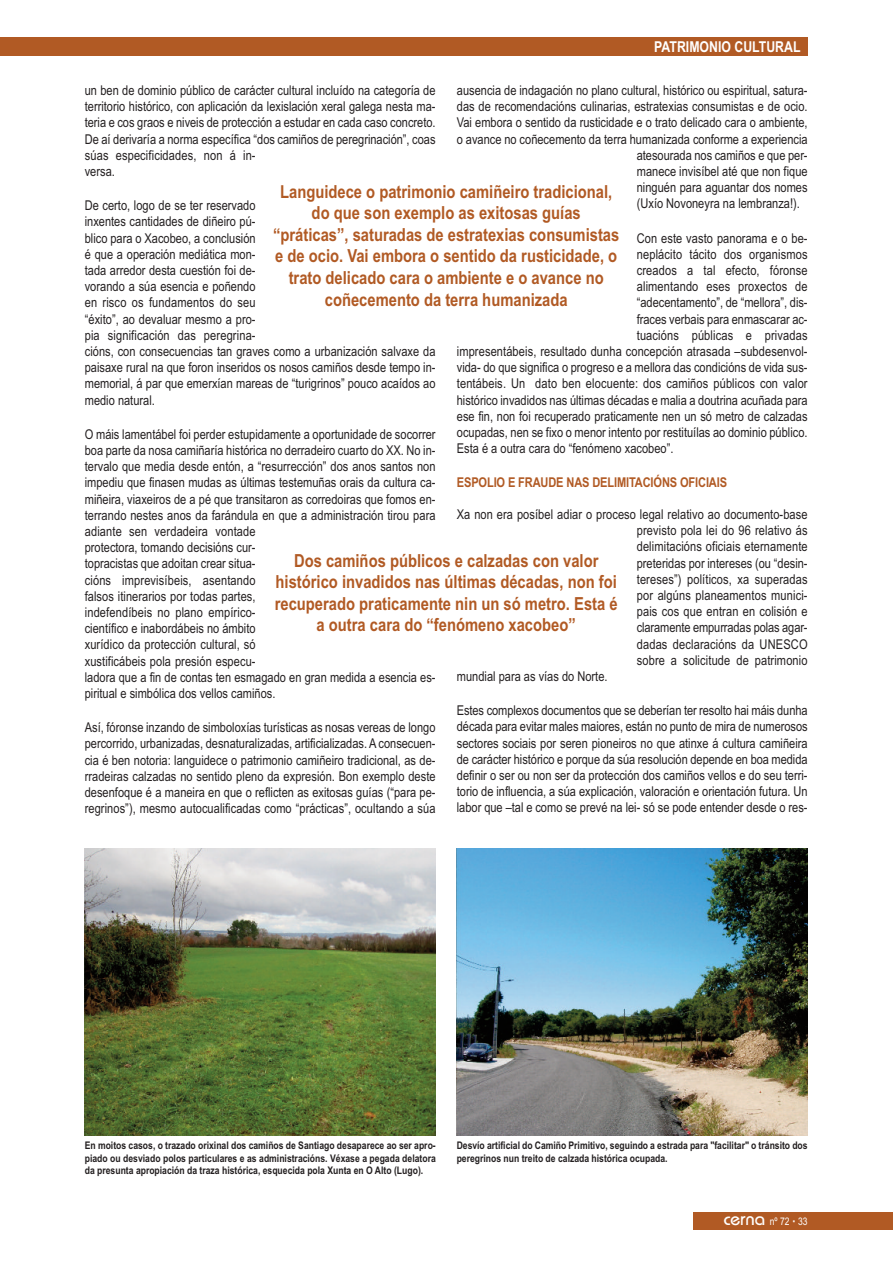
<style>
.page{position:relative;width:893px;height:1263px;background:#fff}
.page>*{position:absolute;margin:0;border:0;box-sizing:border-box;transform-origin:0 0}
.t1{font:700 18px/21.6px "Arial Narrow";color:#b15a24;text-align:center}
.t2{font:700 15px "Arial Narrow";color:#fff}
.t3{font:13.5px/16.2px "Arial Narrow";color:#231f20}
.t4{font:700 13.5px "Arial Narrow";letter-spacing:-.01em;color:#b15a24}
.t5{font:700 10.5px/12.6px "Arial Narrow";color:#231f20}
.t6{font:10.5px "Arial Narrow";color:#fff}
.s1{font-family:"Bauhaus";font-size:18px}
.s2{font-weight:700;font-size:13.5px}
</style>
<div class="page">
<div style="left:693px;top:1212px;width:200px;height:17px;background:#b15a24"></div>
<div style="left:0;top:37px;width:808px;height:18px;background:#b15a24"></div>
<img style="left:457px;top:848px;width:351px;height:288px">
<img style="left:85px;top:848px;width:351px;height:288px">
<p class="t2" style="left:654px;top:38px;width:148px">PATRIMONIO CULTURAL</p>
<p class="t3" style="left:85px;top:82px;width:352px">un ben de dominio público de carácter cultural incluído na categoría de territorio histórico, con aplicación da lexislación xeral galega nesta ma&shy;teria e cos graos e niveis de protección a estudar en cada caso concreto.<br>De aí derivaría a norma específica “dos camiños de peregrinación”, coas súas especificidades, non á in-<br>versa.</p>
<p class="t3" style="left:85px;top:197px;width:352px">De certo, logo de se ter reservado<br>inxentes cantidades de diñeiro pú-<br>blico para o Xacobeo, a conclusión<br>é que a operación mediática mon-<br>tada arredor desta cuestión foi de-<br>vorando a súa esencia e poñendo<br>en risco os fundamentos do seu<br>“éxito”, ao devaluar mesmo a pro-<br>pia significación das peregrina-<br>cións, con consecuencias tan graves como a urbanización salvaxe da paisaxe rural na que foron inseridos os nosos camiños desde tempo in&shy;memorial, á par que emerxían mareas de “turigrinos” pouco acaídos ao medio natural.</p>
<p class="t3" style="left:85px;top:426px;width:352px">O máis lamentábel foi perder estupidamente a oportunidade de socorrer boa parte da nosa camiñaría histórica no derradeiro cuarto do XX. No in&shy;tervalo que media desde entón, a “resurrección” dos anos santos non impediu que finasen mudas as últimas testemuñas orais da cultura ca&shy;miñeira, viaxeiros de a pé que transitaron as corredoiras que fomos en&shy;terrando nestes anos da farándula en que a administración tirou para adiante sen verdadeira vontade<br>protectora, tomando decisións cur-<br>topracistas que adoitan crear situa-<br>cións imprevisíbeis, asentando<br>falsos itinerarios por todas partes,<br>indefendíbeis no plano empírico-<br>científico e inabordábeis no ámbito<br>xurídico da protección cultural, só<br>xustificábeis pola presión especu-<br>ladora que a fin de contas ten esmagado en gran medida a esencia es&shy;piritual e simbólica dos vellos camiños.</p>
<p class="t3" style="left:85px;top:719px;width:352px;text-align:justify">Así, fóronse inzando de simboloxías turísticas as nosas vereas de longo percorrido, urbanizadas, desnaturalizadas, artificializadas. A consecuen&shy;cia é ben notoria: languidece o patrimonio camiñeiro tradicional, as de&shy;rradeiras calzadas no sentido pleno da expresión. Bon exemplo deste desenfoque é a maneira en que o reflicten as exitosas guías (“para pe&shy;regrinos”), mesmo autocualificadas como “prácticas”, ocultando a súa</p>
<p class="t3" style="left:457px;top:82px;width:352px">ausencia de indagación no plano cultural, histórico ou espiritual, satura-</p>
<p class="t3" style="left:457px;top:98px;width:352px">das de recomendacións culinarias, estratexias consumistas e de ocio.</p>
<p class="t3" style="left:457px;top:115px;width:352px">Vai embora o sentido da rusticidade e o trato delicado cara o ambiente,</p>
<p class="t3" style="left:457px;top:131px;width:352px">o avance no coñecemento da terra humanizada conforme a experiencia</p>
<p class="t3" style="left:637px;top:147px;width:172px">atesourada nos camiños e que per-</p>
<p class="t3" style="left:637px;top:163px;width:172px">manece invisíbel até que non fique</p>
<p class="t3" style="left:637px;top:179px;width:172px">ninguén para aguantar dos nomes</p>
<p class="t3" style="left:637px;top:196px;width:165px">(Uxío Novoneyra na lembranza!).</p>
<p class="t3" style="left:637px;top:230px;width:172px">Con este vasto panorama e o be-</p>
<p class="t3" style="left:637px;top:246px;width:172px">neplácito tácito dos organismos</p>
<p class="t3" style="left:637px;top:262px;width:172px">creados a tal efecto, fóronse</p>
<p class="t3" style="left:637px;top:278px;width:172px">alimentando eses proxectos de</p>
<p class="t3" style="left:637px;top:295px;width:172px">“adecentamento”, de “mellora”, dis-</p>
<p class="t3" style="left:637px;top:311px;width:172px">fraces verbais para enmascarar ac-</p>
<p class="t3" style="left:637px;top:327px;width:172px">tuacións públicas e privadas</p>
<p class="t3" style="left:457px;top:343px;width:352px">impresentábeis, resultado dunha concepción atrasada –subdesenvol-</p>
<p class="t3" style="left:457px;top:359px;width:352px">vida- do que significa o progreso e a mellora das condicións de vida sus-</p>
<p class="t3" style="left:457px;top:376px;width:352px">tentábeis. Un dato ben elocuente: dos camiños públicos con valor</p>
<p class="t3" style="left:457px;top:392px;width:352px">histórico invadidos nas últimas décadas e malia a doutrina acuñada para</p>
<p class="t3" style="left:457px;top:408px;width:352px">ese fin, non foi recuperado praticamente nen un só metro de calzadas</p>
<p class="t3" style="left:457px;top:424px;width:352px">ocupadas, nen se fixo o menor intento por restituílas ao dominio público.</p>
<p class="t3" style="left:457px;top:440px;width:218px">Esta é a outra cara do “fenómeno xacobeo”.</p>
<p class="t4" style="left:457px;top:475px;width:272px">ESPOLIO E FRAUDE NAS DELIMITACIÓNS OFICIAIS</p>
<p class="t3" style="left:457px;top:506px;width:352px">Xa non era posíbel adiar o proceso legal relativo ao documento-base</p>
<p class="t3" style="left:637px;top:522px;width:172px">previsto pola lei do 96 relativo ás</p>
<p class="t3" style="left:637px;top:538px;width:172px">delimitacións oficiais eternamente</p>
<p class="t3" style="left:637px;top:555px;width:172px">preteridas por intereses (ou “desin-</p>
<p class="t3" style="left:637px;top:571px;width:172px">tereses”) políticos, xa superadas</p>
<p class="t3" style="left:637px;top:587px;width:172px">por algúns planeamentos munici-</p>
<p class="t3" style="left:637px;top:603px;width:172px">pais cos que entran en colisión e</p>
<p class="t3" style="left:637px;top:619px;width:172px">claramente empurradas polas agar-</p>
<p class="t3" style="left:637px;top:636px;width:172px">dadas declaracións da UNESCO</p>
<p class="t3" style="left:637px;top:652px;width:172px">sobre a solicitude de patrimonio</p>
<p class="t3" style="left:457px;top:668px;width:152px">mundial para as vías do Norte.</p>
<p class="t3" style="left:457px;top:702px;width:352px;text-align:justify">Estes complexos documentos que se deberían ter resolto hai máis dunha década para evitar males maiores, están no punto de mira de numerosos sectores sociais por seren pioneiros no que atinxe á cultura camiñeira de carácter histórico e porque da súa resolución depende en boa medida definir o ser ou non ser da protección dos camiños vellos e do seu terri&shy;torio de influencia, a súa explicación, valoración e orientación futura. Un labor que –tal e como se prevé na lei- só se pode entender desde o res-</p>
<p class="t1" style="left:273px;top:181px;width:348px">Languidece o patrimonio camiñeiro tradicional, do que son exemplo as exitosas guías “práticas”, saturadas de estratexias consumistas e de ocio. Vai embora o sentido da rusticidade, o trato delicado cara o ambiente e o avance no coñecemento da terra humanizada</p>
<h1 class="t1" style="left:275px;top:550px;width:344px">Dos camiños públicos e calzadas con valor histórico invadidos nas últimas décadas, non foi recuperado praticamente nin un só metro. Esta é a outra cara do “fenómeno xacobeo”</h1>
<p class="t5" style="left:85px;top:1139px;width:353px;text-align:justify">En moitos casos, o trazado orixinal dos camiños de Santiago desaparece ao ser apro&shy;piado ou desviado polos particulares e as administracións. Véxase a pegada delatora da presunta apropiación da traza histórica, esquecida pola Xunta en O Alto (Lugo).</p>
<p class="t5" style="left:457px;top:1139px;width:352px">Desvío artificial do Camiño Primitivo, seguindo a estrada para "facilitar" o tránsito dos peregrinos nun treito de calzada histórica ocupada.</p>
<p class="t6" style="left:724px;top:1215px;width:86px"><span class="s1">cerna</span> nº 72 <span class="s2">·</span> 33</p>
</div>
